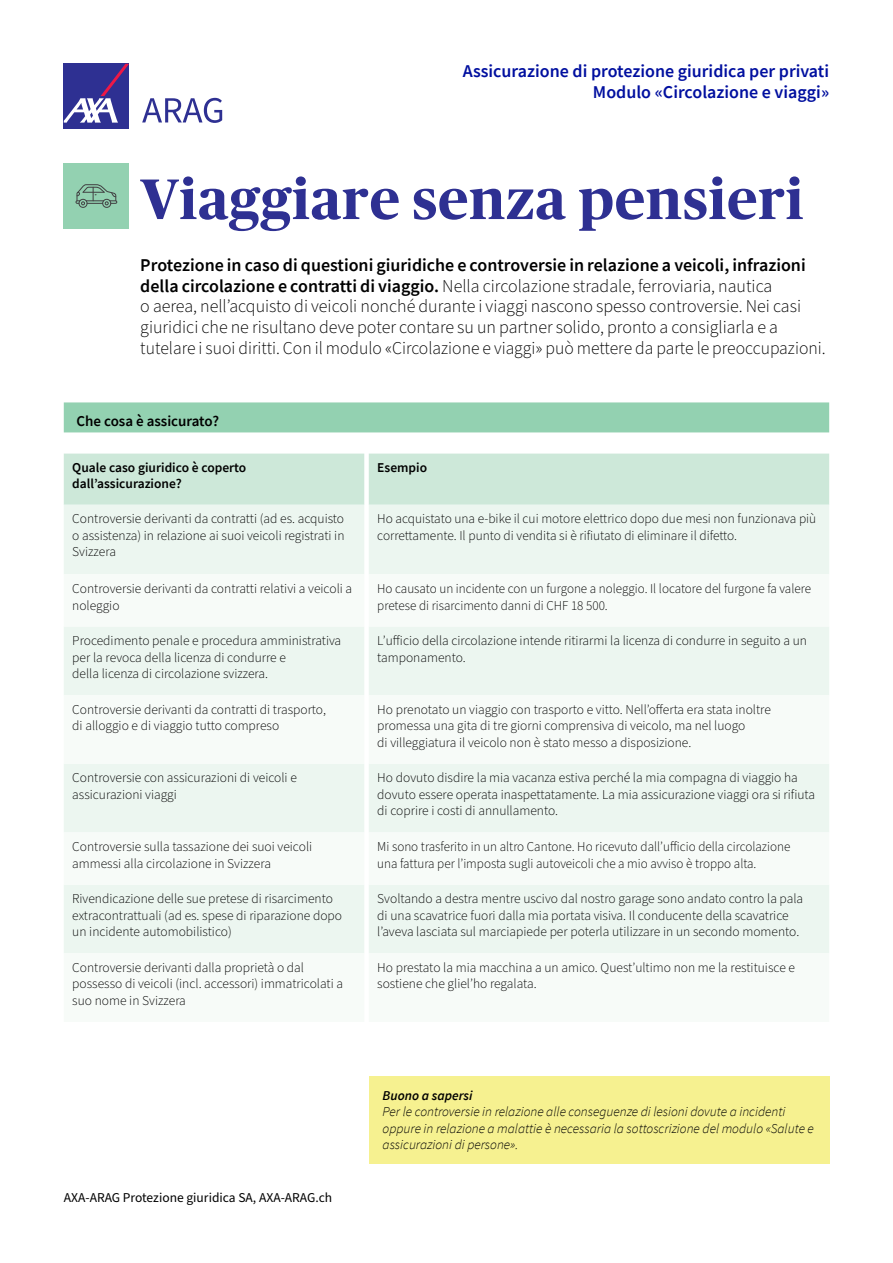
<style>
.page{position:relative;width:893px;height:1263px;background:#fff}
.page>*{position:absolute;margin:0;border:0;box-sizing:border-box;transform-origin:0 0}
.t1{font:700 57px "Publico Headline";letter-spacing:.02em;color:#2e3092}
.t2{font:300 18px/20.7px "Source Sans Pro";color:#000}
.t3{font:600 18px/20.7px "Source Sans Pro";color:#000f9f;text-align:right}
.t4{font:600 15px "Source Sans Pro";color:#000}
.t5{font:300 13.5px/16.5px "Source Sans Pro";color:#000}
.t6{font:italic 300 13.5px/16.5px "Source Sans Pro";color:#000}
.t7{font:600 13.5px/15.5px "Source Sans Pro";color:#000}
.t8{font:13.5px "Source Sans Pro";color:#000}
.t9{font:italic 600 13.5px "Source Sans Pro";color:#000}
.s1{font-weight:600}
</style>
<div class="page">
<div style="left:64px;top:402px;width:765px;height:30px;background:#93d1b1"></div>
<div style="left:64px;top:454px;width:765px;height:51px;background:#cde8d9"></div>
<div style="left:64px;top:505px;width:765px;height:69px;background:#ecf6f0"></div>
<svg style="left:64px;top:627px;width:765px;height:326px;fill:#ecf6f0"></svg>
<div style="left:64px;top:163px;width:65px;height:66px;background:#93d1b1"></div>
<div style="left:79px;top:199px;width:8px;height:9px;border:1px solid #414042;border-radius:50%"></div>
<div style="left:102px;top:199px;width:9px;height:9px;border:1px solid #414042;border-radius:50%"></div>
<svg style="left:75px;top:184px;width:43px;height:21px"></svg>
<div style="left:64px;top:64px;width:65px;height:65px;background:#2e3092"></div>
<svg style="left:64px;top:64px;width:65px;height:59px"></svg>
<svg style="left:142px;top:98px;width:80px;height:25px"></svg>
<div style="left:369px;top:1076px;width:460px;height:87px;background:#f6f190"></div>
<h2 class="t3" style="left:463px;top:61px;width:368px">Assicurazione di protezione giuridica per privati<br>Modulo «Circolazione e viaggi»</h2>
<h1 class="t1" style="left:140px;top:158px;width:664px">Viaggiare senza pensieri</h1>
<p class="t2" style="left:140px;top:255px;width:687px"><span class="s1">Protezione in caso di questioni giuridiche e controversie in relazione a veicoli, infrazioni della circolazione e contratti di viaggio.</span> Nella circolazione stradale, ferroviaria, nautica<br>o aerea, nell’acquisto di veicoli nonché durante i viaggi nascono spesso controversie. Nei casi giuridici che ne risultano deve poter contare su un partner solido, pronto a consigliarla e a tutelare i suoi diritti. Con il modulo «Circolazione e viaggi» può mettere da parte le preoccupazioni.</p>
<p class="t4" style="left:77px;top:411px;width:144px">Che cosa è assicurato?</p>
<p class="t7" style="left:72px;top:460px;width:176px">Quale caso giuridico è coperto dall’assicurazione?</p>
<p class="t7" style="left:377px;top:460px;width:51px">Esempio</p>
<p class="t5" style="left:72px;top:511px;width:274px;text-align:justify">Controversie derivanti da contratti (ad es. acquisto o assistenza) in relazione ai suoi veicoli registrati in Svizzera</p>
<p class="t5" style="left:377px;top:511px;width:441px">Ho acquistato una e-bike il cui motore elettrico dopo due mesi non funzionava più correttamente. Il punto di vendita si è rifiutato di eliminare il difetto.</p>
<p class="t5" style="left:72px;top:581px;width:281px">Controversie derivanti da contratti relativi a veicoli a noleggio</p>
<p class="t5" style="left:377px;top:581px;width:435px">Ho causato un incidente con un furgone a noleggio. Il locatore del furgone fa valere pretese di risarcimento danni di CHF 18 500.</p>
<p class="t5" style="left:72px;top:633px;width:270px">Procedimento penale e procedura amministrativa per la revoca della licenza di condurre e<br>della licenza di circolazione svizzera.</p>
<p class="t5" style="left:377px;top:633px;width:431px">L’ufficio della circolazione intende ritirarmi la licenza di condurre in seguito a un tamponamento.</p>
<p class="t5" style="left:72px;top:701px;width:255px">Controversie derivanti da contratti di trasporto, di alloggio e di viaggio tutto compreso</p>
<p class="t5" style="left:377px;top:701px;width:395px">Ho prenotato un viaggio con trasporto e vitto. Nell’offerta era stata inoltre promessa una gita di tre giorni comprensiva di veicolo, ma nel luogo<br>di villeggiatura il veicolo non è stato messo a disposizione.</p>
<p class="t5" style="left:72px;top:770px;width:226px">Controversie con assicurazioni di veicoli e assicurazioni viaggi</p>
<p class="t5" style="left:377px;top:770px;width:439px">Ho dovuto disdire la mia vacanza estiva perché la mia compagna di viaggio ha dovuto essere operata inaspettatamente. La mia assicurazione viaggi ora si rifiuta di coprire i costi di annullamento.</p>
<p class="t5" style="left:72px;top:839px;width:241px">Controversie sulla tassazione dei suoi veicoli ammessi alla circolazione in Svizzera</p>
<p class="t5" style="left:377px;top:839px;width:415px">Mi sono trasferito in un altro Cantone. Ho ricevuto dall’ufficio della circolazione una fattura per l’imposta sugli autoveicoli che a mio avviso è troppo alta.</p>
<p class="t5" style="left:72px;top:891px;width:271px">Rivendicazione delle sue pretese di risarcimento extracontrattuali (ad es. spese di riparazione dopo un incidente automobilistico)</p>
<p class="t5" style="left:377px;top:891px;width:427px">Svoltando a destra mentre uscivo dal nostro garage sono andato contro la pala di una scavatrice fuori dalla mia portata visiva. Il conducente della scavatrice l’aveva lasciata sul marciapiede per poterla utilizzare in un secondo momento.</p>
<p class="t5" style="left:72px;top:959px;width:272px">Controversie derivanti dalla proprietà o dal possesso di veicoli (incl. accessori) immatricolati a suo nome in Svizzera</p>
<p class="t5" style="left:377px;top:959px;width:419px">Ho prestato la mia macchina a un amico. Quest’ultimo non me la restituisce e sostiene che gliel’ho regalata.</p>
<p class="t8" style="left:64px;top:1189px;width:270px">AXA-ARAG Protezione giuridica SA, AXA-ARAG.ch</p>
<p class="t9" style="left:383px;top:1086px;width:91px">Buono a sapersi</p>
<p class="t6" style="left:383px;top:1103px;width:433px">Per le controversie in relazione alle conseguenze di lesioni dovute a incidenti oppure in relazione a malattie è necessaria la sottoscrizione del modulo «Salute e assicurazioni di persone».</p>
</div>
